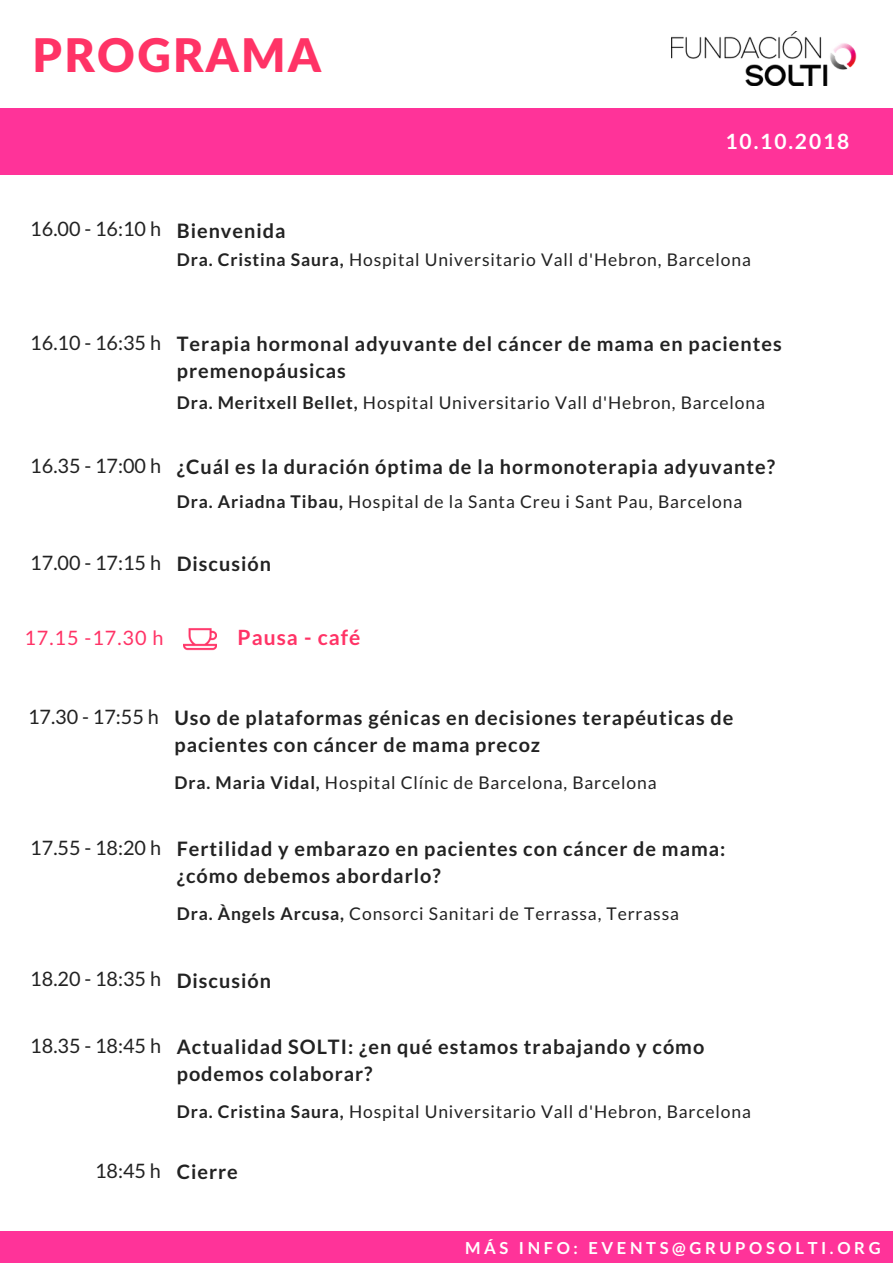
<style>
.page{position:relative;width:893px;height:1263px;background:#fff}
.page>*{position:absolute;margin:0;border:0;box-sizing:border-box;transform-origin:0 0}
.t1{font:900 46.35px "Lato Latin";letter-spacing:.05em;color:#f36}
.t2{font:700 21px "Lato";letter-spacing:.05em;color:#f36}
.t3{font:700 21px "Lato";letter-spacing:.09em;color:#fff}
.t4{font:700 19.8px/27px "Lato";letter-spacing:.05em;color:#222}
.t5{font:19.8px "Lato";color:#222}
.t6{font:19.8px "Lato";letter-spacing:.05em;color:#f36}
.t7{font:17.55px "Lato";letter-spacing:.05em;color:#222}
.t8{font:700 16.5px "Lato";letter-spacing:.22em;color:#fff}
.s1{font-weight:700}
.s2{font-weight:400}
</style>
<div class="page">
<img style="left:184px;top:628px;width:32px;height:23px">
<div style="left:0;top:108px;width:893px;height:67px;background:#f39"></div>
<div style="left:0;top:1232px;width:893px;height:31px;background:#f39"></div>
<img style="left:671px;top:32px;width:186px;height:54px">
<h1 class="t1" style="left:33px;top:27px;width:290px">PROGRAMA</h1>
<p class="t3" style="left:725px;top:128px;width:125px">10.10.2018</p>
<p class="t5" style="left:30px;top:217px;width:257px">16.00 - 16:10 h <span class="s1">Bienvenida</span></p>
<p class="t7" style="left:177px;top:248px;width:576px"><span class="s1">Dra. Cristina Saura,</span> Hospital Universitario Vall d'Hebron, Barcelona</p>
<p class="t4" style="left:177px;top:330px;width:606px;text-indent:-146px"><span class="s2">16.10 - 16:35 h</span> Terapia hormonal adyuvante del cáncer de mama en pacientes premenopáusicas</p>
<p class="t7" style="left:177px;top:391px;width:590px"><span class="s1">Dra. Meritxell Bellet,</span> Hospital Universitario Vall d'Hebron, Barcelona</p>
<p class="t4" style="left:30px;top:453px;width:746px"><span class="s2">16.35 - 17:00 h</span> ¿Cuál es la duración óptima de la hormonoterapia adyuvante?</p>
<p class="t7" style="left:177px;top:490px;width:567px"><span class="s1">Dra. Ariadna Tibau,</span> Hospital de la Santa Creu i Sant Pau, Barcelona</p>
<p class="t5" style="left:30px;top:550px;width:242px">17.00 - 17:15 h <span class="s1">Discusión</span></p>
<p class="t6" style="left:24px;top:626px;width:140px">17.15 -17.30 h</p>
<p class="t2" style="left:238px;top:624px;width:124px">Pausa - café</p>
<p class="t4" style="left:175px;top:704px;width:560px;text-indent:-146px"><span class="s2">17.30 - 17:55 h</span> Uso de plataformas génicas en decisiones terapéuticas de pacientes con cáncer de mama precoz</p>
<p class="t7" style="left:175px;top:772px;width:484px"><span class="s1">Dra. Maria Vidal,</span> Hospital Clínic de Barcelona, Barcelona</p>
<p class="t4" style="left:177px;top:835px;width:550px;text-indent:-146px"><span class="s2">17.55 - 18:20 h</span> Fertilidad y embarazo en pacientes con cáncer de mama: ¿cómo debemos abordarlo?</p>
<p class="t7" style="left:177px;top:903px;width:504px"><span class="s1">Dra. Àngels Arcusa,</span> Consorci Sanitari de Terrassa, Terrassa</p>
<p class="t5" style="left:30px;top:967px;width:242px">18.20 - 18:35 h <span class="s1">Discusión</span></p>
<p class="t4" style="left:177px;top:1033px;width:529px;text-indent:-146px"><span class="s2">18.35 - 18:45 h</span> Actualidad SOLTI: ¿en qué estamos trabajando y cómo podemos colaborar?</p>
<p class="t7" style="left:177px;top:1101px;width:576px"><span class="s1">Dra. Cristina Saura,</span> Hospital Universitario Vall d'Hebron, Barcelona</p>
<p class="t5" style="left:95px;top:1158px;width:144px">18:45 h <span class="s1">Cierre</span></p>
<p class="t8" style="left:465px;top:1238px;width:417px">MÁS INFO: EVENTS@GRUPOSOLTI.ORG</p>
</div>
